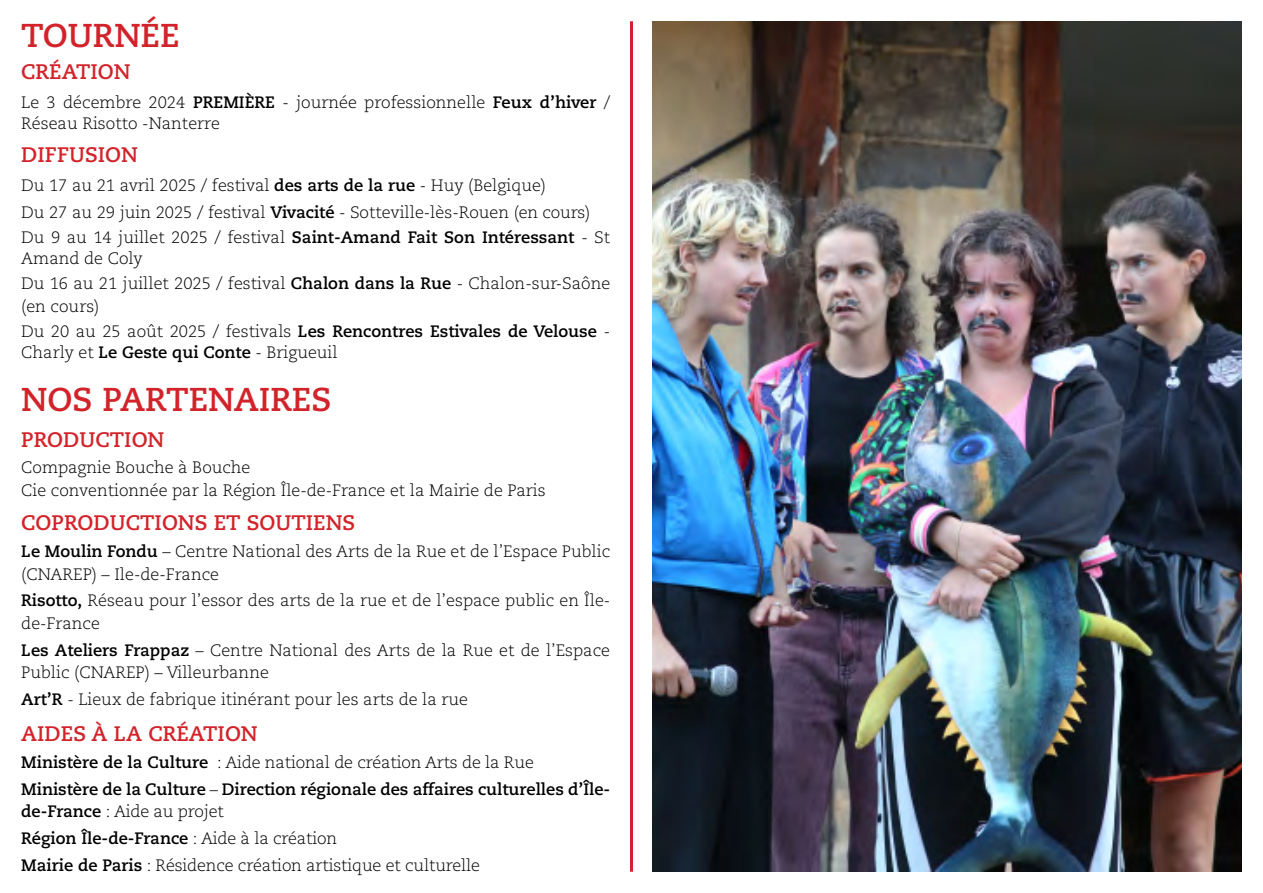
<style>
.page{position:relative;width:1263px;height:893px;background:#fff}
.page>*{position:absolute;margin:0;border:0;box-sizing:border-box;transform-origin:0 0}
.t1{font:700 33px "Caecilia LT Std";color:#d2232a}
.t2{font:700 21px "Caecilia LT Std";color:#d2232a}
.t3{font:300 16.5px/22.5px "Caecilia LT Std";color:#000}
.t4{font:700 16.5px/21px "Caecilia LT Std";color:#000}
.s1{font-weight:700}
.s2{font-weight:300}
</style>
<div class="page">
<hr style="left:630px;top:21px;width:3px;height:851px;background:#d2232a">
<img style="left:653px;top:21px;width:588px;height:851px">
<h1 class="t1" style="left:21px;top:16px;width:160px">tournée</h1>
<p class="t2" style="left:21px;top:59px;width:111px">création</p>
<p class="t3" style="left:21px;top:93px;width:590px;line-height:21px">Le 3 décembre 2024 <span class="s1">Première</span> - journée professionnelle <span class="s1">Feux d’hiver</span> /<br>Réseau Risotto -Nanterre</p>
<p class="t2" style="left:21px;top:142px;width:13px">diff</p>
<p class="t2" style="left:69px;top:142px;width:70px">usion</p>
<p class="t3" style="left:21px;top:173px;width:571px;line-height:26.7px">Du 17 au 21 avril 2025 / festival <span class="s1">des arts de la rue</span> - Huy (Belgique)<br>Du 27 au 29 juin 2025 / festival <span class="s1">Vivacité</span> - Sotteville-lès-Rouen (en cours)</p>
<p class="t3" style="left:21px;top:227px;width:590px;line-height:21px">Du 9 au 14 juillet 2025 / festival <span class="s1">Saint-Amand Fait Son Intéressant</span> - St<br>Amand de Coly</p>
<p class="t3" style="left:21px;top:273px;width:590px">Du 16 au 21 juillet 2025 / festival <span class="s1">Chalon dans la Rue</span> - Chalon-sur-Saône (en cours)</p>
<p class="t4" style="left:21px;top:321px;width:590px"><span class="s2">Du 20 au 25 août 2025 / festivals</span> Les Rencontres Estivales de Velouse <span class="s2">-<br>Charly et</span> Le Geste qui Conte <span class="s2">- Brigueuil</span></p>
<h1 class="t1" style="left:21px;top:380px;width:312px">nos partenaires</h1>
<p class="t2" style="left:21px;top:427px;width:145px">Production</p>
<p class="t3" style="left:21px;top:457px;width:526px">Compagnie Bouche à Bouche<br>Cie conventionnée par la Région Île-de-France et la Mairie de Paris</p>
<p class="t2" style="left:21px;top:511px;width:336px">Coproductions et soutiens</p>
<p class="t3" style="left:21px;top:540px;width:590px"><span class="s1">Le Moulin Fondu</span> – Centre National des Arts de la Rue et de l’Espace Public (CNAREP) – Ile-de-France</p>
<p class="t3" style="left:21px;top:590px;width:590px"><span class="s1">Risotto,</span> Réseau pour l’essor des arts de la rue et de l’espace public en Île&shy;de-France</p>
<p class="t3" style="left:21px;top:639px;width:590px"><span class="s1">Les Ateliers Frappaz</span> – Centre National des Arts de la Rue et de l’Espace<br>Public (CNAREP) – Villeurbanne</p>
<p class="t3" style="left:21px;top:688px;width:448px"><span class="s1">Art’R</span> - Lieux de fabrique itinérant pour les arts de la rue</p>
<p class="t2" style="left:21px;top:721px;width:14px">Aid</p>
<p class="t2" style="left:61px;top:721px;width:198px">es à la création</p>
<p class="t4" style="left:21px;top:749px;width:590px;line-height:26.7px">Ministère de la Culture <span class="s2">: Aide national de création Arts de la Rue<br></span>Ministère de la Culture <span class="s2">–</span> Direction régionale des affaires culturelles d’Île-</p>
<p class="t3" style="left:21px;top:798px;width:460px;line-height:26.7px"><span class="s1">de-France</span> : Aide au projet<br><span class="s1">Région Île-de-France</span> : Aide à la création<br><span class="s1">Mairie de Paris</span> : Résidence création artistique et culturelle</p>
</div>
